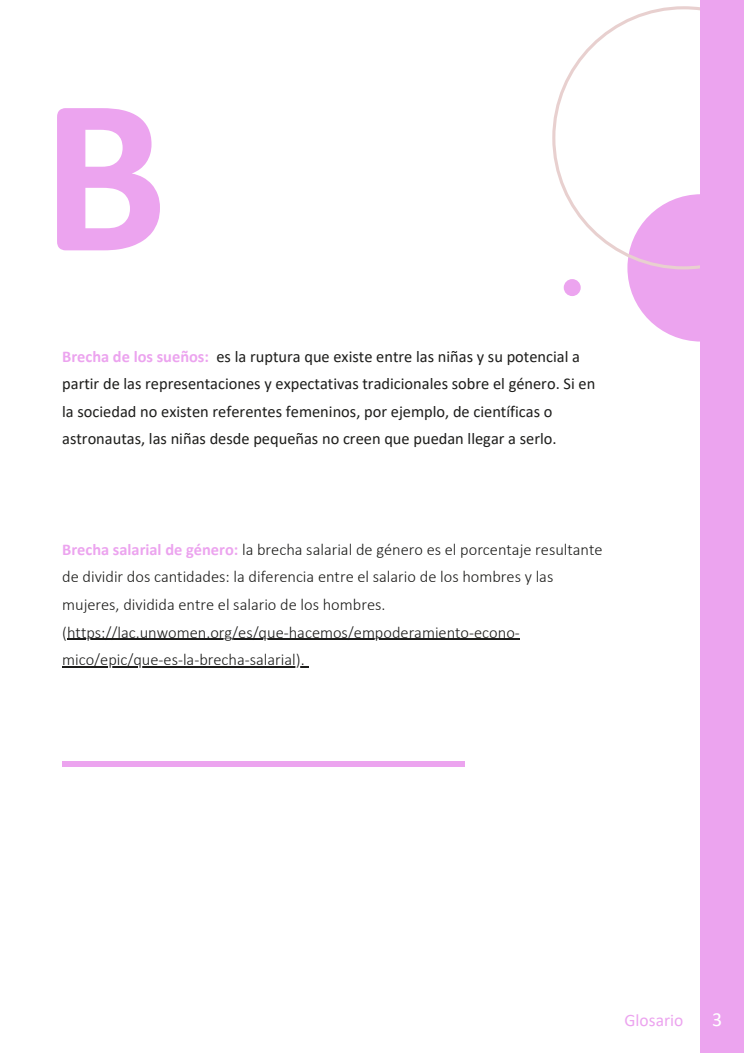
<style>
.page{position:relative;width:744px;height:1053px;background:#fff}
.page>*{position:absolute;margin:0;border:0;box-sizing:border-box;transform-origin:0 0}
.t1{font:700 224.96px "Calibri";color:#eca4ef}
.t2{font:20px "Calibri";color:#fff}
.t3{font:17.48px "Calibri";color:#eca4ef}
.t4{font:300 16.4px/27.6px "Calibri";color:#1d1d1b}
.t5{font:16.4px/27.6px "Calibri";color:#1d1d1b}
.s1{font-weight:700;color:#eca4ef}
</style>
<div class="page">
<svg style="left:627px;top:269px;width:73px;height:72px"></svg>
<svg style="left:552px;top:6px;width:148px;height:263px"></svg>
<div style="left:564px;top:279px;width:17px;height:17px;background:#eca4ef;border-radius:8px"></div>
<div style="left:62px;top:761px;width:403px;height:5px;background:#eca4ef"></div>
<div style="left:700px;top:0;width:44px;height:1052px;background:#eca4ef"></div>
<hr style="left:67px;top:638px;width:453px;height:2px;background:#1d1d1b">
<hr style="left:62px;top:666px;width:243px;height:1px;background:#1d1d1b">
<p class="t1" style="left:42px;top:82px;width:127px">B</p>
<h1 class="t5" style="left:62px;top:343px;width:535px"><span class="s1">Brecha de los sueños:</span> es la ruptura que existe entre las niñas y su potencial a partir de las representaciones y expectativas tradicionales sobre el género. Si en la sociedad no existen referentes femeninos, por ejemplo, de científicas o astronautas, las niñas desde pequeñas no creen que puedan llegar a serlo.</h1>
<h1 class="t4" style="left:62px;top:537px;width:542px"><span class="s1">Brecha salarial de género:</span> la brecha salarial de género es el porcentaje resultante de dividir dos cantidades: la diferencia entre el salario de los hombres y las mujeres, dividida entre el salario de los hombres. (https://lac.unwomen.org/es/que-hacemos/empoderamiento-econo&shy;mico/epic/que-es-la-brecha-salarial).</h1>
<h1 class="t3" style="left:625px;top:1012px;width:60px">Glosario</h1>
<p class="t2" style="left:712px;top:1011px;width:12px">3</p>
</div>
